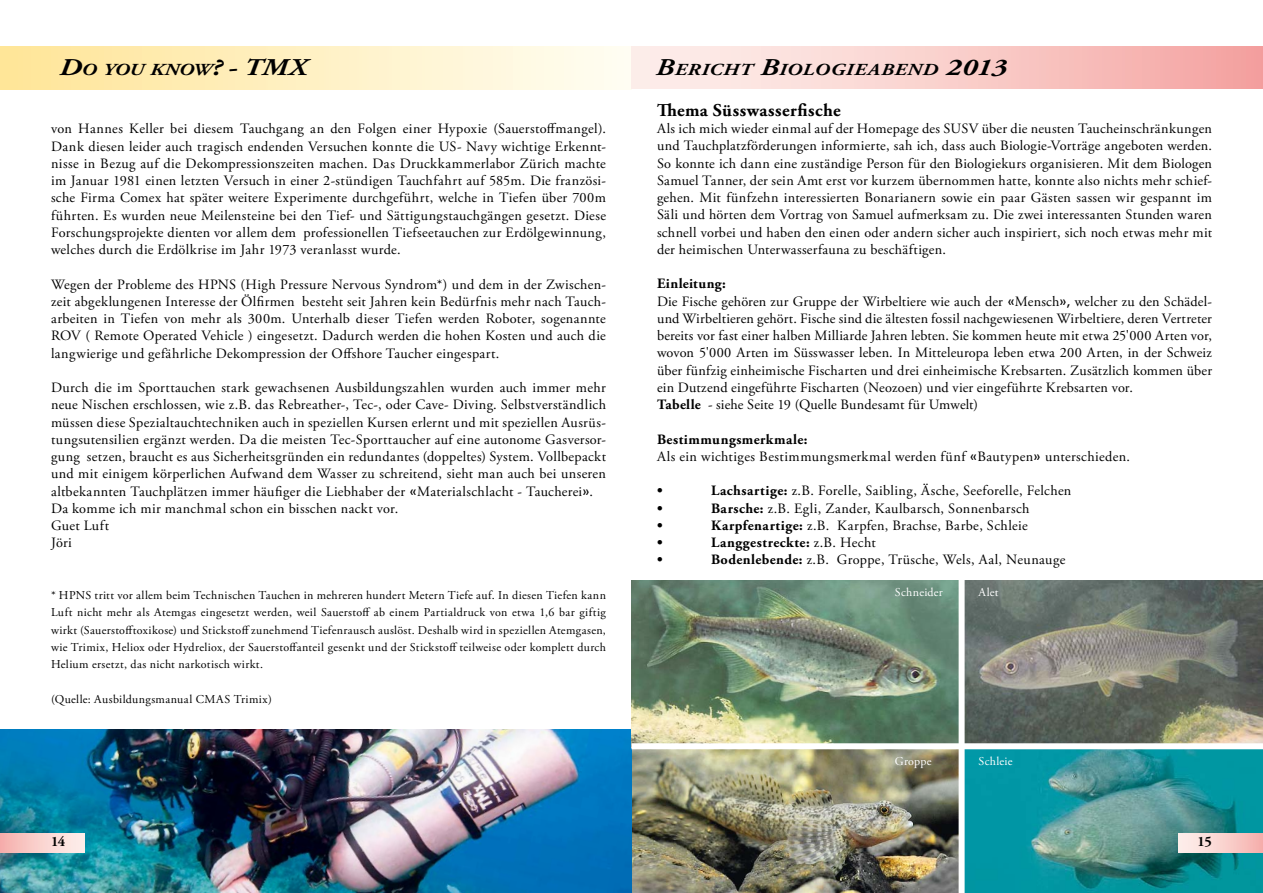
<style>
.page{position:relative;width:1263px;height:893px;background:#fff}
.page>*{position:absolute;margin:0;border:0;box-sizing:border-box;transform-origin:0 0}
.t1{font:700 18px "Adobe Garamond Pro";letter-spacing:.025em;color:#000}
.t2{font:italic 700 16.8px "Adobe Garamond Pro";letter-spacing:.025em;color:#000;scale:1.2 1}
.t3{font:14.25px/17.2px "Adobe Garamond Pro";letter-spacing:.02em;color:#000;text-align:justify}
.t4{font:700 14.25px "Adobe Garamond Pro";letter-spacing:.035em;color:#000}
.t5{font:12px/17.2px "Adobe Garamond Pro";letter-spacing:.03em;color:#000;text-align:justify}
.t6{font:12px "Adobe Garamond Pro";letter-spacing:.02em;color:#fff}
.s1{font-size:24px}
.s2{font-family:"Univers"}
.s3{font-weight:700}
.s4{font-weight:400}
</style>
<div class="page">
<img style="left:0;top:729px;width:631px;height:164px">
<img style="left:964px;top:580px;width:299px;height:163px">
<img style="left:964px;top:749px;width:299px;height:144px">
<img style="left:631px;top:580px;width:327px;height:313px">
<div style="left:631px;top:743px;width:632px;height:6px;background:#fff"></div>
<div style="left:1179px;top:834px;width:84px;height:18px;background:linear-gradient(to right,#fef3ef,#f6b2af)"></div>
<div style="left:0;top:834px;width:84px;height:18px;background:linear-gradient(to right,#f6b1ae,#fef1ee)"></div>
<div style="left:0;top:46px;width:631px;height:43px;background:linear-gradient(to right,#ffe597,#fffdf3)"></div>
<div style="left:631px;top:46px;width:632px;height:43px;background:linear-gradient(to right,#fef5f1,#f4a5a2)"></div>
<p class="t2" style="left:60px;top:63px;width:208px"><span class="s1">D</span>O YOU KNOW<span class="s1">? - TMX</span></p>
<p class="t3" style="left:51px;top:121px;width:556px">von Hannes Keller bei diesem Tauchgang an den Folgen einer Hypoxie (Sauerstoffmangel).<br>Dank diesen leider auch tragisch endenden Versuchen konnte die US- Navy wichtige Erkennt&shy;nisse in Bezug auf die Dekompressionszeiten machen. Das Druckkammerlabor Zürich machte im Januar 1981 einen letzten Versuch in einer 2-stündigen Tauchfahrt auf 585m. Die französi&shy;sche Firma Comex hat später weitere Experimente durchgeführt, welche in Tiefen über 700m führten. Es wurden neue Meilensteine bei den Tief- und Sättigungstauchgängen gesetzt. Diese Forschungsprojekte dienten vor allem dem professionellen Tiefseetauchen zur Erdölgewinnung, welches durch die Erdölkrise im Jahr 1973 veranlasst wurde.</p>
<p class="t3" style="left:51px;top:277px;width:556px">Wegen der Probleme des HPNS (High Pressure Nervous Syndrom*) und dem in der Zwischen&shy;zeit abgeklungenen Interesse der Ölfirmen besteht seit Jahren kein Bedürfnis mehr nach Tauch&shy;arbeiten in Tiefen von mehr als 300m. Unterhalb dieser Tiefen werden Roboter, sogenannte ROV ( Remote Operated Vehicle ) eingesetzt. Dadurch werden die hohen Kosten und auch die langwierige und gefährliche Dekompression der Offshore Taucher eingespart.</p>
<p class="t3" style="left:51px;top:380px;width:556px;text-align:left">Durch die im Sporttauchen stark gewachsenen Ausbildungszahlen wurden auch immer mehr neue Nischen erschlossen, wie z.B. das Rebreather-, Tec-, oder Cave- Diving. Selbstverständlich müssen diese Spezialtauchtechniken auch in speziellen Kursen erlernt und mit speziellen Ausrüs&shy;tungsutensilien ergänzt werden. Da die meisten Tec-Sporttaucher auf eine autonome Gasversor&shy;gung setzen, braucht es aus Sicherheitsgründen ein redundantes (doppeltes) System. Vollbepackt und mit einigem körperlichen Aufwand dem Wasser zu schreitend, sieht man auch bei unseren altbekannten Tauchplätzen immer häufiger die Liebhaber der <span class="s2">«</span>Materialschlacht - Taucherei<span class="s2">»</span>.<br>Da komme ich mir manchmal schon ein bisschen nackt vor.<br>Guet Luft<br>Jöri</p>
<p class="t5" style="left:51px;top:588px;width:556px">* HPNS tritt vor allem beim Technischen Tauchen in mehreren hundert Metern Tiefe auf. In diesen Tiefen kann Luft nicht mehr als Atemgas eingesetzt werden, weil Sauerstoff ab einem Partialdruck von etwa 1,6 bar giftig wirkt (Sauerstofftoxikose) und Stickstoff zunehmend Tiefenrausch auslöst. Deshalb wird in speziellen Atemgasen, wie Trimix, Heliox oder Hydreliox, der Sauerstoffanteil gesenkt und der Stickstoff teilweise oder komplett durch Helium ersetzt, das nicht narkotisch wirkt.</p>
<p class="t5" style="left:51px;top:691px;width:222px">(Quelle: Ausbildungsmanual CMAS Trimix)</p>
<p class="t2" style="left:656px;top:63px;width:294px"><span class="s1">B</span>ERICHT <span class="s1">B</span>IOLOGIEABEND <span class="s1">2013</span></p>
<p class="t1" style="left:657px;top:103px;width:185px">Thema Süsswasserfische</p>
<p class="t3" style="left:657px;top:121px;width:556px">Als ich mich wieder einmal auf der Homepage des SUSV über die neusten Taucheinschränkungen und Tauchplatzförderungen informierte, sah ich, dass auch Biologie-Vorträge angeboten werden.<br>So konnte ich dann eine zuständige Person für den Biologiekurs organisieren. Mit dem Biologen Samuel Tanner, der sein Amt erst vor kurzem übernommen hatte, konnte also nichts mehr schief&shy;gehen. Mit fünfzehn interessierten Bonarianern sowie ein paar Gästen sassen wir gespannt im Säli und hörten dem Vortrag von Samuel aufmerksam zu. Die zwei interessanten Stunden waren schnell vorbei und haben den einen oder andern sicher auch inspiriert, sich noch etwas mehr mit der heimischen Unterwasserfauna zu beschäftigen.</p>
<p class="t3" style="left:657px;top:276px;width:556px;text-align:left"><span class="s3">Einleitung:<br></span>Die Fische gehören zur Gruppe der Wirbeltiere wie auch der <span class="s2">«</span>Mensch<span class="s2">»,</span> welcher zu den Schädel&shy;und Wirbeltieren gehört. Fische sind die ältesten fossil nachgewiesenen Wirbeltiere, deren Vertreter bereits vor fast einer halben Milliarde Jahren lebten. Sie kommen heute mit etwa 25'000 Arten vor, wovon 5'000 Arten im Süsswasser leben. In Mitteleuropa leben etwa 200 Arten, in der Schweiz über fünfzig einheimische Fischarten und drei einheimische Krebsarten. Zusätzlich kommen über ein Dutzend eingeführte Fischarten (Neozoen) und vier eingeführte Krebsarten vor.<br><span class="s3">Tabelle</span> - siehe Seite 19 (Quelle Bundesamt für Umwelt)</p>
<p class="t3" style="left:657px;top:432px;width:474px"><span class="s3">Bestimmungsmerkmale:<br></span>Als ein wichtiges Bestimmungsmerkmal werden fünf <span class="s2">«</span>Bautypen<span class="s2">»</span> unterschieden.</p>
<p class="t4" style="left:657px;top:485px;width:7px">•</p>
<p class="t3" style="left:711px;top:483px;width:362px"><span class="s3">Lachsartige:</span> z.B. Forelle, Saibling, Äsche, Seeforelle, Felchen</p>
<p class="t4" style="left:657px;top:502px;width:7px">•</p>
<p class="t3" style="left:711px;top:501px;width:320px"><span class="s3">Barsche:</span> z.B. Egli, Zander, Kaulbarsch, Sonnenbarsch</p>
<p class="t4" style="left:657px;top:519px;width:7px">•</p>
<p class="t3" style="left:711px;top:518px;width:318px"><span class="s3">Karpfenartige:</span> z.B. Karpfen, Brachse, Barbe, Schleie</p>
<p class="t4" style="left:657px;top:537px;width:7px">•</p>
<p class="t4" style="left:711px;top:537px;width:166px">Langgestreckte: <span class="s4">z.B. Hecht</span></p>
<p class="t4" style="left:657px;top:554px;width:7px">•</p>
<p class="t3" style="left:711px;top:552px;width:356px"><span class="s3">Bodenlebende:</span> z.B. Groppe, Trüsche, Wels, Aal, Neunauge</p>
<p class="t6" style="left:895px;top:587px;width:49px">Schneider</p>
<p class="t6" style="left:978px;top:587px;width:22px">Alet</p>
<p class="t6" style="left:895px;top:756px;width:38px">Groppe</p>
<p class="t6" style="left:978px;top:756px;width:36px">Schleie</p>
<p class="t4" style="left:51px;top:836px;width:16px">14</p>
<p class="t4" style="left:1197px;top:836px;width:16px">15</p>
</div>
